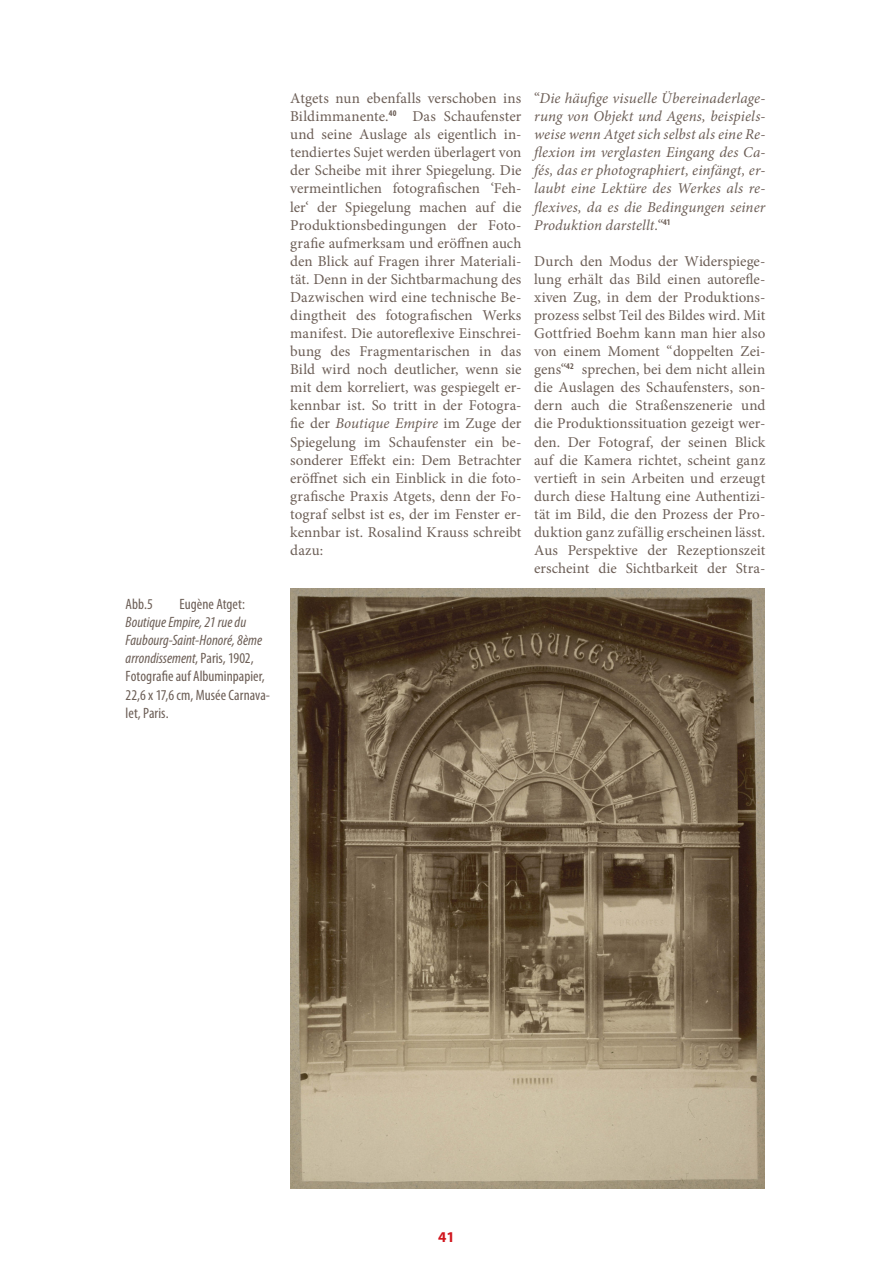
<style>
.page{position:relative;width:893px;height:1263px;background:#fff}
.page>*{position:absolute;margin:0;border:0;box-sizing:border-box;transform-origin:0 0}
.Text{font:15px/18px "Minion Pro";letter-spacing:.005em;color:#6c5e56;text-align:justify}
.Text-2{font:italic 15px/18px "Minion Pro";letter-spacing:.005em;color:#6c5e56;text-align:justify}
.Fußnote_neu{font:condensed 15px/18px "Myriad Pro";letter-spacing:.005em;color:#6c5e56}
.t1{font:700 15px "Myriad Pro";color:#d1161e}
.s1{font-style:italic}
.s2{font-style:normal}
</style>
<div class="page">
<img style="left:290px;top:588px;width:475px;height:600px">
<p class="Fußnote_neu" style="left:126px;top:595px;width:29px">Abb.5</p>
<p class="Fußnote_neu" style="left:126px;top:595px;width:146px;text-indent:54px">Eugène Atget:<br><span class="s1">Boutique Empire, 21 rue du<br>Faubourg-Saint-Honoré, 8ème arrondissement</span>, Paris, 1902,<br>Fotografie auf Albuminpapier,<br>22,6 x 17,6 cm, Musée Carnava&shy;let, Paris.</p>
<p class="Text" style="left:290px;top:89px;width:233px">Atgets nun ebenfalls verschoben ins Bildimmanente.<sup>40</sup> Das Schaufenster und seine Auslage als eigentlich in&shy;tendiertes Sujet werden überlagert von der Scheibe mit ihrer Spiegelung. Die vermeintlichen fotografischen ‘Feh&shy;ler‘ der Spiegelung machen auf die Produktionsbedingungen der Foto&shy;grafie aufmerksam und eröffnen auch den Blick auf Fragen ihrer Materiali&shy;tät. Denn in der Sichtbarmachung des Dazwischen wird eine technische Be&shy;dingtheit des fotografischen Werks manifest. Die autoreflexive Einschrei&shy;bung des Fragmentarischen in das Bild wird noch deutlicher, wenn sie mit dem korreliert, was gespiegelt er&shy;kennbar ist. So tritt in der Fotogra&shy;fie der <span class="s1">Boutique Empire</span> im Zuge der Spiegelung im Schaufenster ein be&shy;sonderer Effekt ein: Dem Betrachter eröffnet sich ein Einblick in die foto&shy;grafische Praxis Atgets, denn der Fo&shy;tograf selbst ist es, der im Fenster er&shy;kennbar ist. Rosalind Krauss schreibt dazu:</p>
<p class="Text-2" style="left:534px;top:89px;width:233px"><span class="s2">“</span>Die häufige visuelle Übereinaderlage&shy;rung von Objekt und Agens, beispiels&shy;weise wenn Atget sich selbst als eine Re&shy;flexion im verglasten Eingang des Ca&shy;fés, das er photographiert, einfängt, er&shy;laubt eine Lektüre des Werkes als re&shy;flexives, da es die Bedingungen seiner Produktion darstellt.<span class="s2">“</span><sup>41</sup></p>
<p class="Text" style="left:534px;top:252px;width:233px">Durch den Modus der Widerspiege&shy;lung erhält das Bild einen autorefle&shy;xiven Zug, in dem der Produktions&shy;prozess selbst Teil des Bildes wird. Mit Gottfried Boehm kann man hier also von einem Moment “doppelten Zei&shy;gens“<sup>42</sup> sprechen, bei dem nicht allein die Auslagen des Schaufensters, son&shy;dern auch die Straßenszenerie und die Produktionssituation gezeigt wer&shy;den. Der Fotograf, der seinen Blick auf die Kamera richtet, scheint ganz vertieft in sein Arbeiten und erzeugt durch diese Haltung eine Authentizi&shy;tät im Bild, die den Prozess der Pro&shy;duktion ganz zufällig erscheinen lässt.<br>Aus Perspektive der Rezeptionszeit erscheint die Sichtbarkeit der Stra-</p>
<p class="t1" style="left:438px;top:1227px;width:18px">41</p>
</div>
